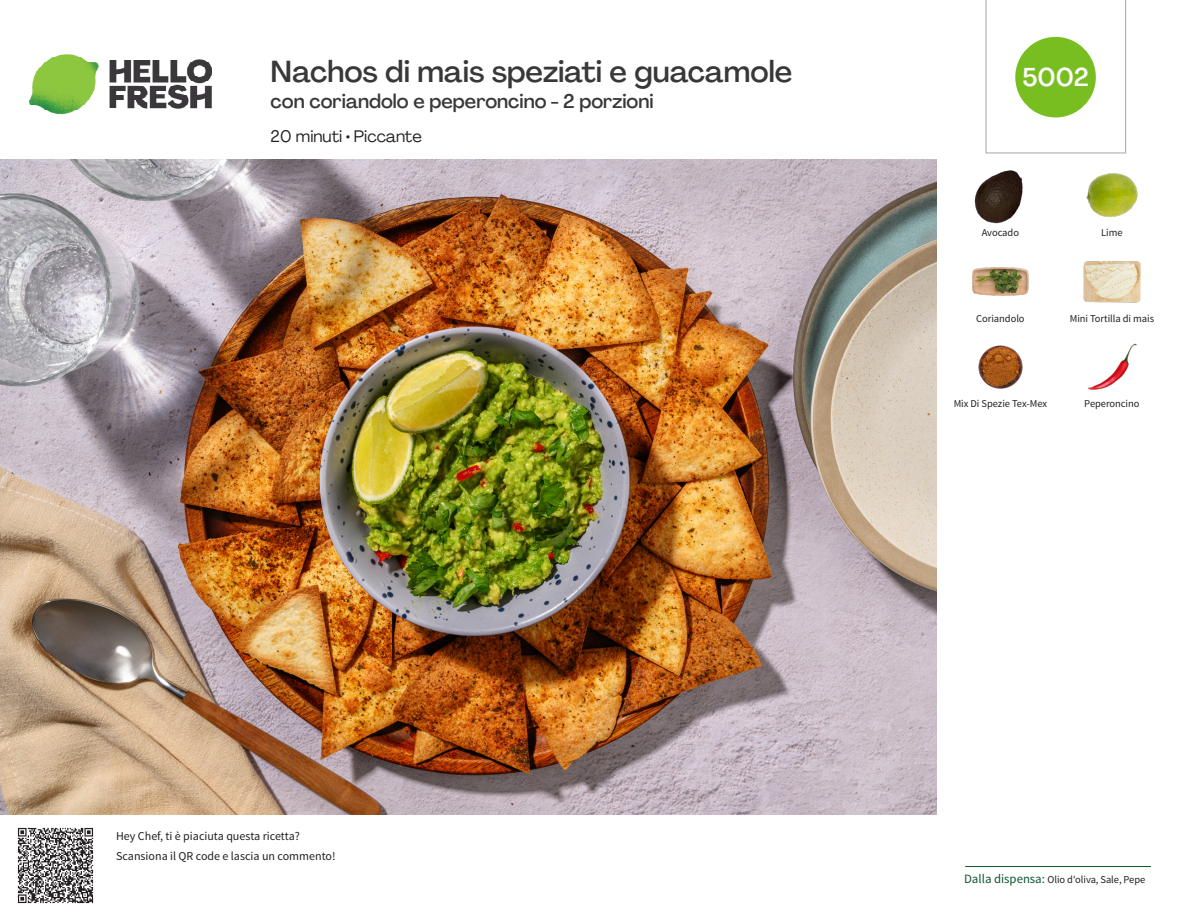
<style>
.page{position:relative;width:1188px;height:918px;background:#fff}
.page>*{position:absolute;margin:0;border:0;box-sizing:border-box;transform-origin:0 0}
._15_Titel_UK{font:500 30px "Agrandir";color:#383839}
.t1{font:500 25.5px "Agrandir";color:#fff}
._15_Titel_UK-2{font:500 19.5px "Agrandir";color:#383839}
._02_Box_Type{font:16.5px "Agrandir";color:#231f20}
._06_Before_Start{font:12px "Source Sans Pro";color:#231f20}
._18_FRONT_ingredients_UK{font:10.5px "Source Sans Pro";letter-spacing:-.005em;color:#231f20}
.t2{font:10.5px "Source Sans Variable";letter-spacing:-.005em;color:#231f20}
.s1{font-family:"Source Sans Pro";font-size:12.75px;color:#0e572c}
</style>
<div class="page">
<img style="left:30px;top:54px;width:181px;height:61px">
<hr style="left:965px;top:866px;width:186px;height:1px;background:#0e572c">
<img style="left:0;top:159px;width:936px;height:655px">
<img style="left:1086px;top:173px;width:52px;height:44px">
<img style="left:974px;top:170px;width:49px;height:54px">
<img style="left:1083px;top:261px;width:58px;height:42px">
<img style="left:972px;top:267px;width:57px;height:29px">
<img style="left:1088px;top:343px;width:49px;height:47px">
<img style="left:978px;top:345px;width:45px;height:44px">
<img style="left:17px;top:827px;width:77px;height:77px">
<svg style="left:985px;top:0;width:141px;height:154px"></svg>
<p class="_15_Titel_UK" style="left:271px;top:53px;width:523px">Nachos di mais speziati e guacamole</p>
<p class="_15_Titel_UK-2" style="left:271px;top:89px;width:384px">con coriandolo e peperoncino - 2 porzioni</p>
<p class="_02_Box_Type" style="left:271px;top:126px;width:153px">20 minuti • Piccante</p>
<p class="t1" style="left:1022px;top:62px;width:68px">5002</p>
<p class="_18_FRONT_ingredients_UK" style="left:982px;top:226px;width:39px">Avocado</p>
<p class="_18_FRONT_ingredients_UK" style="left:1101px;top:226px;width:23px">Lime</p>
<p class="_18_FRONT_ingredients_UK" style="left:976px;top:312px;width:50px">Coriandolo</p>
<p class="_18_FRONT_ingredients_UK" style="left:1070px;top:312px;width:86px">Mini Tortilla di mais</p>
<p class="_18_FRONT_ingredients_UK" style="left:954px;top:397px;width:95px">Mix Di Spezie Tex-Mex</p>
<p class="_18_FRONT_ingredients_UK" style="left:1084px;top:397px;width:57px">Peperoncino</p>
<p class="_06_Before_Start" style="left:116px;top:829px;width:185px">Hey Chef, ti è piaciuta questa ricetta?</p>
<p class="_06_Before_Start" style="left:116px;top:848px;width:221px">Scansiona il QR code e lascia un commento!</p>
<p class="t2" style="left:964px;top:873px;width:183px"><span class="s1">Dalla dispensa:</span> Olio d'oliva, Sale, Pepe</p>
</div>
